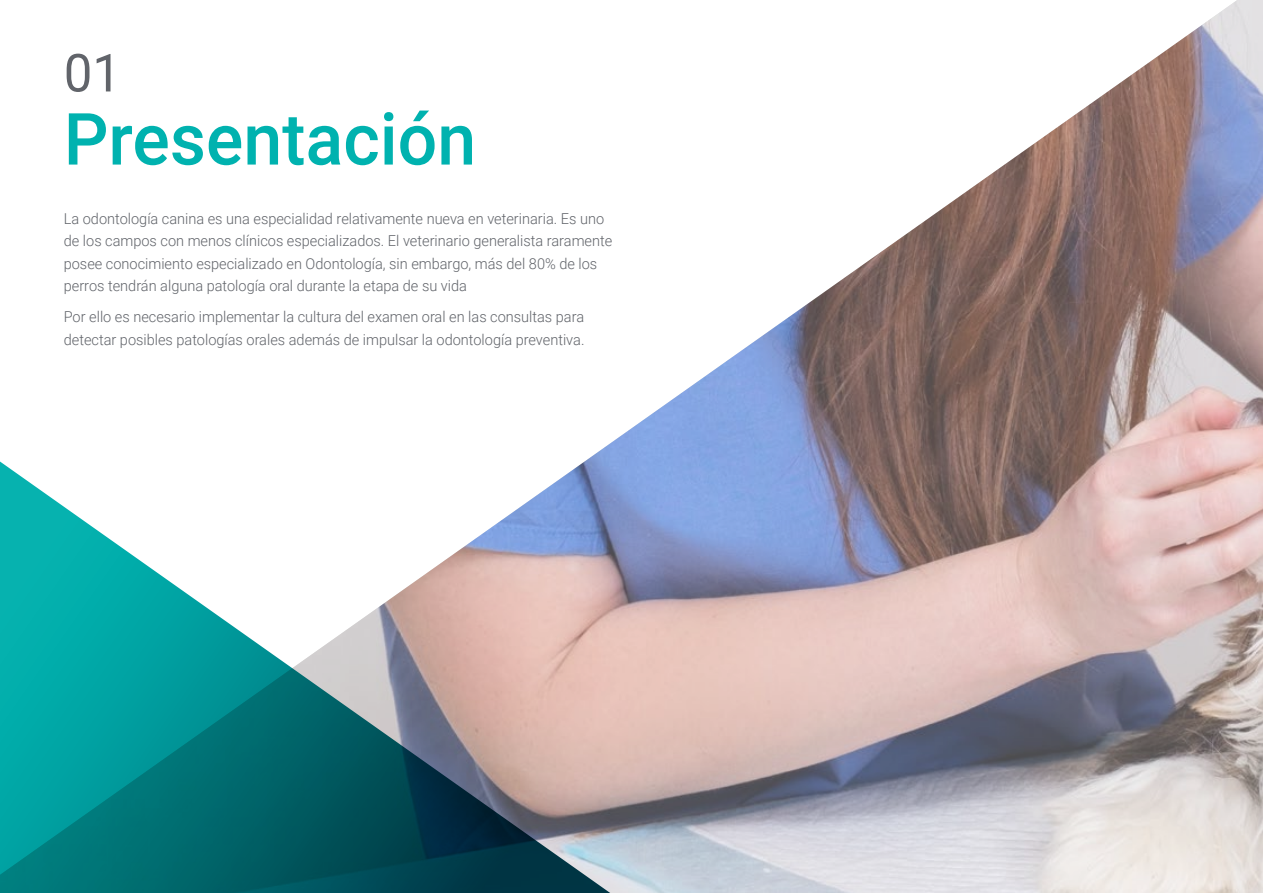
<style>
.page{position:relative;width:1263px;height:893px;background:#fff}
.page>*{position:absolute;margin:0;border:0;box-sizing:border-box;transform-origin:0 0}
.t1{font:500 72px "Roboto";color:#00b2af}
.t2{font:52.5px "Roboto";color:#61646a}
.t3{font:300 15px/22.5px "Roboto";color:#61646a}
</style>
<div class="page">
<img style="left:606px;top:0;width:657px;height:893px">
<svg style="left:0;top:446px;width:640px;height:447px"></svg>
<h2 class="t2" style="left:64px;top:36px;width:59px">01</h2>
<h1 class="t1" style="left:64px;top:89px;width:414px">Presentación</h1>
<p class="t3" style="left:64px;top:207px;width:550px">La odontología canina es una especialidad relativamente nueva en veterinaria. Es uno de los campos con menos clínicos especializados. El veterinario generalista raramente posee conocimiento especializado en Odontología, sin embargo, más del 80% de los perros tendrán alguna patología oral durante la etapa de su vida</p>
<p class="t3" style="left:64px;top:305px;width:522px">Por ello es necesario implementar la cultura del examen oral en las consultas para detectar posibles patologías orales además de impulsar la odontología preventiva.</p>
</div>
